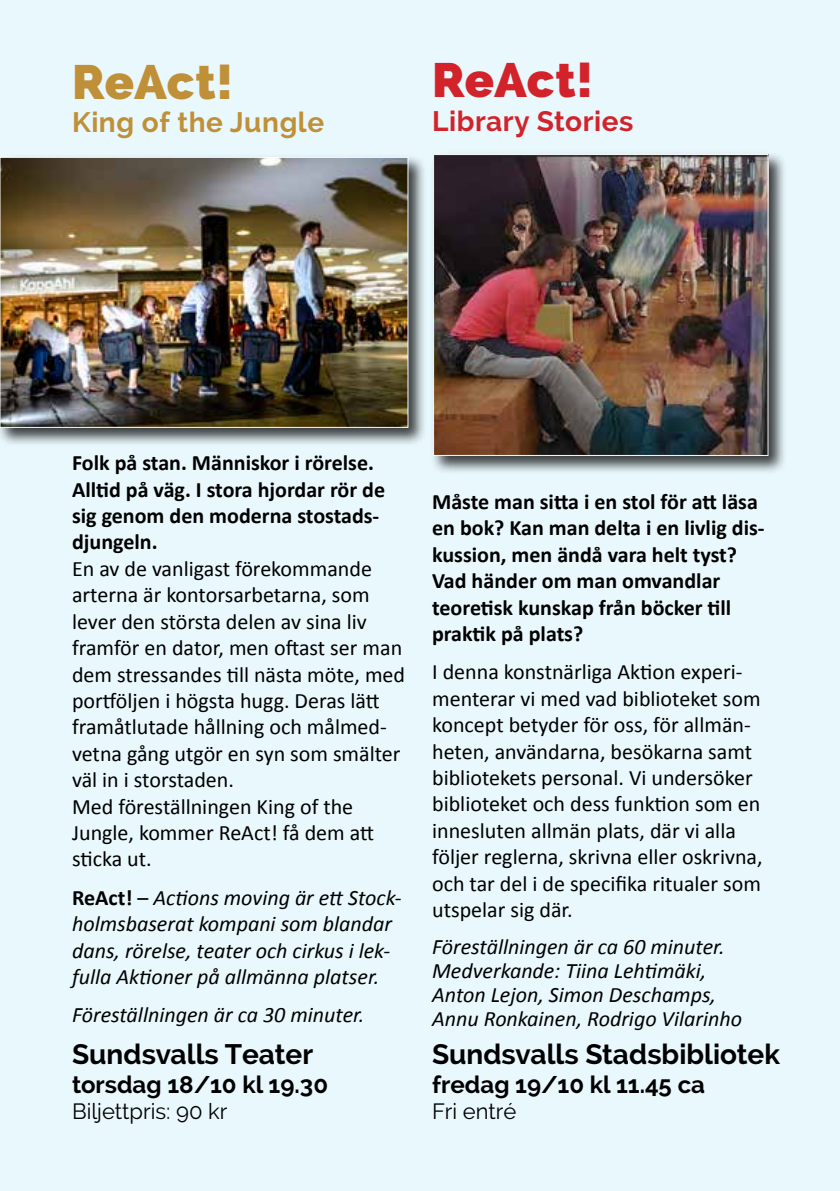
<style>
.page{position:relative;width:840px;height:1191px;background:#fff}
.page>*{position:absolute;margin:0;border:0;box-sizing:border-box;transform-origin:0 0}
.t1{font:800 48px "Raleway";color:#c09038}
.t2{font:800 48px "Raleway";color:#d2232a}
.t3{font:700 28px "Raleway";color:#000}
.t4{font:700 28px "Raleway";letter-spacing:.02em;color:#c09038}
.t5{font:700 28px "Raleway";letter-spacing:.02em;color:#d2232a}
.t6{font:700 24px "Raleway";color:#000}
.t7{font:22px/26.4px "Calibri";color:#000}
.t8{font:italic 22px/26.4px "Calibri";color:#000}
.t9{font:700 22px/26.4px "Calibri";color:#000}
.t10{font:22px "Raleway";color:#000}
.s1{font-weight:700;font-style:normal}
.s2{font-style:normal}
</style>
<div class="page">
<div style="left:0;top:0;width:839px;height:1191px;background:#e9f8fd"></div>
<div style="left:0;top:154px;width:427px;height:293px;background:#000;opacity:.75"></div>
<img style="left:2px;top:159px;width:404px;height:267px">
<div style="left:0;top:157px;width:408px;height:271px;border:1px solid #fff"></div>
<div style="left:430px;top:151px;width:357px;height:324px;background:#000;opacity:.75"></div>
<img style="left:435px;top:156px;width:331px;height:298px">
<div style="left:433px;top:154px;width:335px;height:302px;border:1px solid #fff"></div>
<h1 class="t1" style="left:72px;top:54px;width:162px">ReAct!</h1>
<p class="t4" style="left:72px;top:106px;width:253px">King of the Jungle</p>
<h1 class="t2" style="left:432px;top:53px;width:162px">ReAct!</h1>
<p class="t5" style="left:432px;top:105px;width:203px">Library Stories</p>
<p class="t9" style="left:72px;top:450px;width:314px">Folk på stan. Människor i rörelse.<br>Alltid på väg. I stora hjordar rör de sig genom den moderna stostads&shy;djungeln.</p>
<p class="t7" style="left:72px;top:555px;width:334px">En av de vanligast förekommande arterna är kontorsarbetarna, som lever den största delen av sina liv framför en dator, men oftast ser man dem stressandes till nästa möte, med portföljen i högsta hugg. Deras lätt framåtlutade hållning och målmed&shy;vetna gång utgör en syn som smälter väl in i storstaden.<br>Med föreställningen King of the<br>Jungle, kommer ReAct! få dem att sticka ut.</p>
<p class="t8" style="left:72px;top:883px;width:331px"><span class="s1">ReAct!</span> <span class="s2">–</span> Actions moving är ett Stock&shy;holmsbaserat kompani som blandar dans, rörelse, teater och cirkus i lek&shy;fulla Aktioner på allmänna platser.</p>
<p class="t8" style="left:72px;top:1001px;width:294px">Föreställningen är ca 30 minuter.</p>
<p class="t3" style="left:72px;top:1037px;width:242px">Sundsvalls Teater</p>
<p class="t6" style="left:72px;top:1070px;width:257px">torsdag 18/10 kl 19.30</p>
<p class="t10" style="left:72px;top:1098px;width:157px">Biljettpris: 90 kr</p>
<p class="t9" style="left:432px;top:488px;width:334px">Måste man sitta i en stol för att läsa en bok? Kan man delta i en livlig dis&shy;kussion, men ändå vara helt tyst?<br>Vad händer om man omvandlar teoretisk kunskap från böcker till praktik på plats?</p>
<p class="t7" style="left:432px;top:659px;width:332px">I denna konstnärliga Aktion experi&shy;menterar vi med vad biblioteket som koncept betyder för oss, för allmän&shy;heten, användarna, besökarna samt bibliotekets personal. Vi undersöker biblioteket och dess funktion som en innesluten allmän plats, där vi alla följer reglerna, skrivna eller oskrivna, och tar del i de specifika ritualer som utspelar sig där.</p>
<p class="t8" style="left:432px;top:933px;width:311px;line-height:24px">Föreställningen är ca 60 minuter.<br>Medverkande: Tiina Lehtimäki, Anton Lejon, Simon Deschamps, Annu Ronkainen, Rodrigo Vilarinho</p>
<p class="t3" style="left:432px;top:1037px;width:349px">Sundsvalls Stadsbibliotek</p>
<p class="t6" style="left:432px;top:1070px;width:274px">fredag 19/10 kl 11.45 ca</p>
<p class="t10" style="left:432px;top:1098px;width:86px">Fri entré</p>
</div>
